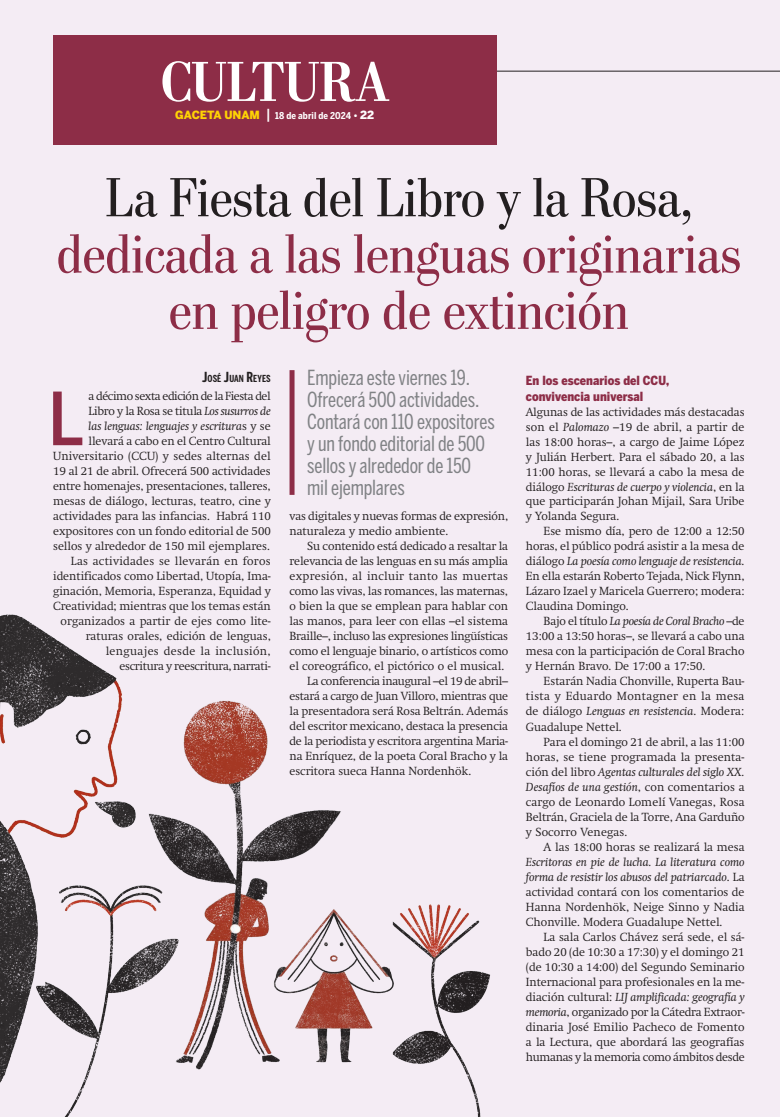
<style>
.page{position:relative;width:780px;height:1117px;background:#fff}
.page>*{position:absolute;margin:0;border:0;box-sizing:border-box;transform-origin:0 0}
.t1{font:500 72.38px "Benton Sans Cond";color:#8d2d47}
.t2{font:700 56.25px "Stilson";letter-spacing:.005em;color:#fff}
.t3{font:55px/56.2px "Stilson";color:#8d2d47;text-align:center}
.t4{font:55px "Stilson";color:#231f20}
.t5{font:20.62px/21.9px "Benton Sans Comp";letter-spacing:-.01em;color:#808285}
.t6{font:900 12.5px/16px "Benton Sans Cond";color:#8d2d47}
.t7{font:300 11.62px/15px "Swift";color:#231f20;text-align:justify}
.t8{font:300 11.62px "Swift";letter-spacing:-.02em;color:#231f20}
.t9{font:300 11.62px "Swift";letter-spacing:-.025em;color:#231f20}
.t10{font:300 11.62px "Swift";letter-spacing:.025em;color:#231f20}
.t11{font:700 9.62px "Benton Sans Comp";letter-spacing:.01em;color:#231f20}
.t12{font:700 9.38px "Benton Sans Cond";letter-spacing:.01em;color:#fff}
.s1{font-family:"Benton Sans";font-weight:900;font-size:11.25px;color:#fed304}
.s2{font-weight:500;font-size:13.75px}
.s3{font-family:"Benton Sans";font-weight:900}
.s4{font-family:"Benton Sans";font-weight:900;font-size:11.25px}
.s5{font-size:13.75px}
.s6{font-weight:400;font-style:italic}
</style>
<div class="page">
<div style="left:0;top:0;width:779px;height:1116px;background:#f4ecf4"></div>
<img style="left:0;top:614px;width:491px;height:502px">
<hr style="left:53px;top:71px;width:726px;height:1px;background:#231f20">
<div style="left:53px;top:35px;width:443px;height:110px;background:#8d2d47"></div>
<div style="left:289px;top:370px;width:5px;height:124px;background:#8d2d47"></div>
<h2 class="t2" style="left:161px;top:48px;width:229px">CULTURA</h2>
<p class="t12" style="left:175px;top:110px;width:200px"><span class="s1">GACETA UNAM</span> <span class="s2">|</span> 18 de abril de 2024 <span class="s3">•</span> <span class="s4">22</span></p>
<h3 class="t4" style="left:105px;top:165px;width:588px">La Fiesta del Libro y la Rosa,</h3>
<h3 class="t3" style="left:57px;top:226px;width:685px">dedicada a las lenguas originarias en peligro de extinción</h3>
<h3 class="t5" style="left:307px;top:367px;width:189px">Empieza este viernes 19.<br>Ofrecerá 500 actividades.<br>Contará con 110 expositores y un fondo editorial de 500 sellos y alrededor de 150 mil ejemplares</h3>
<p class="t11" style="left:202px;top:373px;width:70px"><span class="s5">J</span>OSÉ <span class="s5">J</span>UAN <span class="s5">R</span>EYES</p>
<p class="t6" style="left:526px;top:372px;width:145px">En los escenarios del CCU, convivencia universal</p>
<p class="t7" style="left:526px;top:404px;width:220px">Algunas de las actividades más destacadas son el <span class="s6">Palomazo</span> –19 de abril, a partir de las 18:00 horas–, a cargo de Jaime López y Julián Herbert. Para el sábado 20, a las 11:00 horas, se llevará a cabo la mesa de diálogo <span class="s6">Escrituras de cuerpo y violencia</span>, en la que participarán Johan Mijail, Sara Uribe y Yolanda Segura.</p>
<p class="t7" style="left:526px;top:523px;width:220px;text-indent:18px">Ese mismo día, pero de 12:00 a 12:50 horas, el público podrá asistir a la mesa de diálogo <span class="s6">La poesía como lenguaje de resistencia</span>.<br>En ella estarán Roberto Tejada, Nick Flynn, Lázaro Izael y Maricela Guerrero; modera:<br>Claudina Domingo.</p>
<p class="t7" style="left:526px;top:613px;width:220px;text-indent:18px">Bajo el título <span class="s6">La poesía de Coral Bracho</span> –de 13:00 a 13:50 horas–, se llevará a cabo una mesa con la participación de Coral Bracho y Hernán Bravo. De 17:00 a 17:50.</p>
<p class="t7" style="left:526px;top:673px;width:220px;text-indent:18px">Estarán Nadia Chonville, Ruperta Bau&shy;tista y Eduardo Montagner en la mesa de diálogo <span class="s6">Lenguas en resistencia</span>. Modera:<br>Guadalupe Nettel.</p>
<p class="t7" style="left:526px;top:733px;width:220px;text-indent:18px">Para el domingo 21 de abril, a las 11:00 horas, se tiene programada la presenta&shy;ción del libro <span class="s6">Agentas culturales del siglo XX.<br>Desafíos de una gestión</span>, con comentarios a cargo de Leonardo Lomelí Vanegas, Rosa Beltrán, Graciela de la Torre, Ana Garduño y Socorro Venegas.</p>
<p class="t7" style="left:543px;top:838px;width:202px">A las 18:00 horas se realizará la mesa</p>
<p class="t7" style="left:526px;top:854px;width:220px"><span class="s6">Escritoras en pie de lucha. La literatura como forma de resistir los abusos del patriarcado</span>. La actividad contará con los comentarios de Hanna Nordenhök, Neige Sinno y Nadia Chonville. Modera Guadalupe Nettel.</p>
<p class="t7" style="left:526px;top:928px;width:220px;text-indent:18px">La sala Carlos Chávez será sede, el sá&shy;bado 20 (de 10:30 a 17:30) y el domingo 21 (de 10:30 a 14:00) del Segundo Seminario Internacional para profesionales en la me&shy;diación cultural: <span class="s6">LIJ amplificada: geografía y memoria</span>, organizado por la Cátedra Extraor&shy;dinaria José Emilio Pacheco de Fomento a la Lectura, que abordará las geografías humanas y la memoria como ámbitos desde</p>
<p class="t7" style="left:53px;top:388px;width:219px;text-align:right">a décimo sexta edición de la Fiesta del<br>Libro y la Rosa se titula <span class="s6">Los susurros de<br>las lenguas: lenguajes y escritura</span>s y se llevará a cabo en el Centro Cultural Universitario (CCU) y sedes alternas del 19 al 21 de abril. Ofrecerá 500 actividades entre homenajes, presentaciones, talleres, mesas de diálogo, lecturas, teatro, cine y actividades para las infancias. Habrá 110 expositores con un fondo editorial de 500 sellos y alrededor de 150 mil ejemplares.<br>Las actividades se llevarán en foros identificados como Libertad, Utopía, Ima&shy;ginación, Memoria, Esperanza, Equidad y Creatividad; mientras que los temas están organizados a partir de ejes como lite&shy;raturas orales, edición de lenguas, lenguajes desde la inclusión,<br>escritura y reescritura, narrati-</p>
<h1 class="t1" style="left:48px;top:376px;width:38px">L</h1>
<p class="t7" style="left:289px;top:508px;width:220px">vas digitales y nuevas formas de expresión, naturaleza y medio ambiente.</p>
<p class="t7" style="left:307px;top:538px;width:202px">Su contenido está dedicado a resaltar la</p>
<p class="t7" style="left:289px;top:553px;width:220px">relevancia de las lenguas en su más amplia</p>
<p class="t10" style="left:289px;top:569px;width:220px">expresión, al incluir tanto las muertas</p>
<p class="t7" style="left:289px;top:583px;width:220px">como las vivas, las romances, las maternas,</p>
<p class="t7" style="left:289px;top:598px;width:220px">o bien la que se emplean para hablar con</p>
<p class="t7" style="left:289px;top:613px;width:220px">las manos, para leer con ellas –el sistema</p>
<p class="t8" style="left:289px;top:629px;width:220px">Braille–, incluso las expresiones lingüísticas</p>
<p class="t7" style="left:289px;top:643px;width:220px">como el lenguaje binario, o artísticos como</p>
<p class="t7" style="left:289px;top:658px;width:216px">el coreográfico, el pictórico o el musical.</p>
<p class="t9" style="left:307px;top:674px;width:202px">La conferencia inaugural –el 19 de abril–</p>
<p class="t8" style="left:289px;top:689px;width:220px">estará a cargo de Juan Villoro, mientras que</p>
<p class="t7" style="left:289px;top:703px;width:220px">la presentadora será Rosa Beltrán. Además</p>
<p class="t7" style="left:289px;top:718px;width:220px">del escritor mexicano, destaca la presencia</p>
<p class="t7" style="left:289px;top:733px;width:220px">de la periodista y escritora argentina Maria-</p>
<p class="t7" style="left:289px;top:748px;width:220px">na Enríquez, de la poeta Coral Bracho y la</p>
<p class="t7" style="left:289px;top:763px;width:183px">escritora sueca Hanna Nordenhök.</p>
</div>
